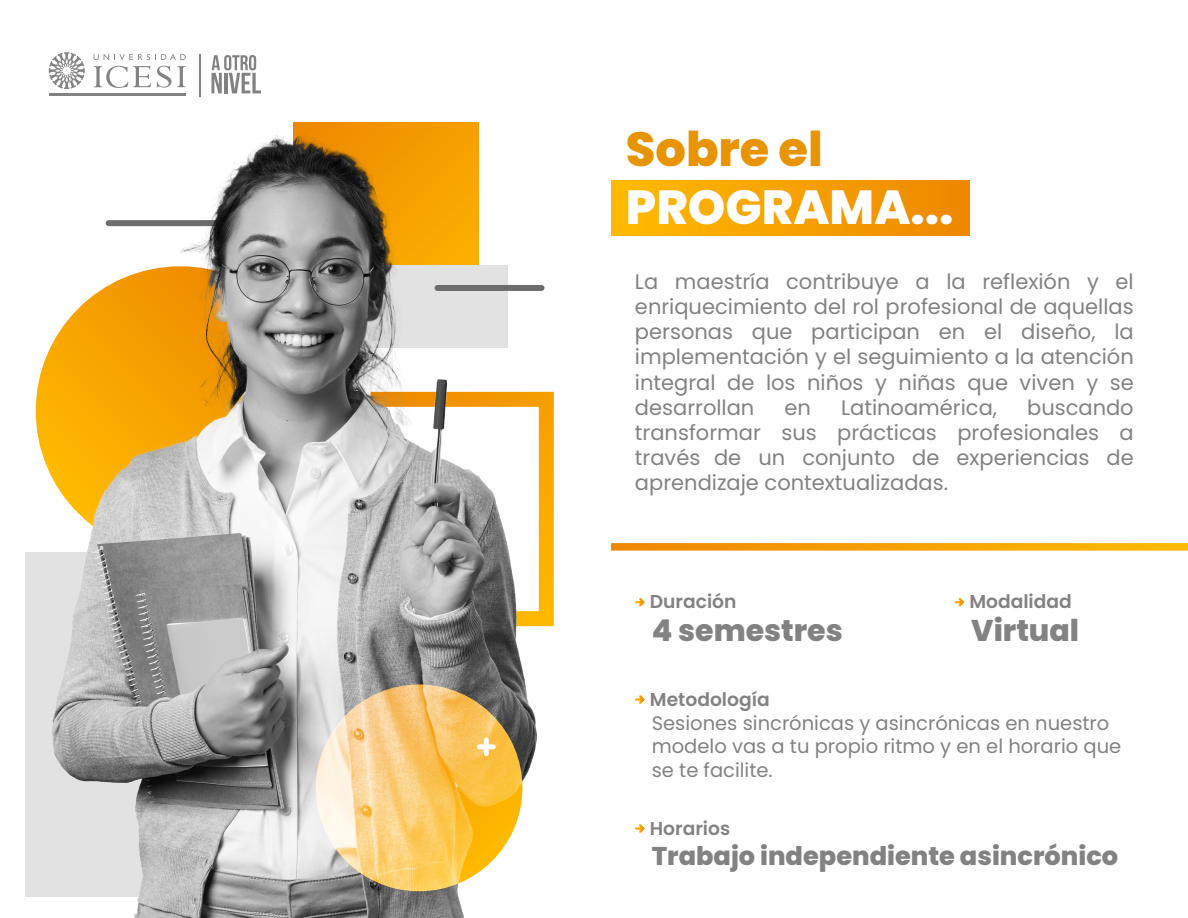
<style>
.page{position:relative;width:1188px;height:918px;background:#fff}
.page>*{position:absolute;margin:0;border:0;box-sizing:border-box;transform-origin:0 0}
.t1{font:800 47.85px "Poppins";color:#fff}
.t2{font:800 47.85px "Poppins";color:#e89400}
.t3{font:800 30px "Poppins";color:#828282}
.t4{font:800 25.65px "Poppins";color:#828282}
.t5{font:21px/25.2px "Poppins";color:#828282;text-align:justify}
.t6{font:19.5px/23.4px "Poppins";color:#828282}
.t7{font:600 18.6px "Poppins";color:#828282}
</style>
<div class="page">
<div style="left:611px;top:180px;width:358px;height:55px;background:linear-gradient(to right,#fb0,#ed8800)"></div>
<svg style="left:635px;top:598px;width:10px;height:9px"></svg>
<svg style="left:635px;top:824px;width:10px;height:9px"></svg>
<svg style="left:955px;top:598px;width:10px;height:8px"></svg>
<svg style="left:635px;top:695px;width:10px;height:9px"></svg>
<div style="left:25px;top:552px;width:154px;height:345px;background:#e2e2e2"></div>
<img style="left:43px;top:126px;width:505px;height:792px">
<svg style="left:316px;top:685px;width:206px;height:206px;background:#fbcc6f"></svg>
<div style="left:477px;top:744px;width:19px;height:5px;background:#fff;border-radius:2px"></div>
<div style="left:484px;top:737px;width:5px;height:19px;background:#fff;border-radius:2px"></div>
<svg style="left:49px;top:52px;width:36px;height:37px"></svg>
<hr style="left:49px;top:94px;width:137px;height:2px;background:#828282">
<svg style="left:157px;top:66px;width:14px;height:22px"></svg>
<svg style="left:94px;top:66px;width:57px;height:22px"></svg>
<svg style="left:177px;top:66px;width:9px;height:21px"></svg>
<svg style="left:94px;top:54px;width:92px;height:6px"></svg>
<svg style="left:211px;top:55px;width:50px;height:38px"></svg>
<hr style="left:199px;top:54px;width:1px;height:42px;background:#828282">
<svg style="left:611px;top:543px;width:577px;height:8px;background:#f6a610"></svg>
<h1 class="t2" style="left:626px;top:121px;width:198px">Sobre el</h1>
<h1 class="t1" style="left:626px;top:180px;width:329px">PROGRAMA...</h1>
<p class="t5" style="left:635px;top:269px;width:500px">La maestría contribuye a la reflexión y el enriquecimiento del rol profesional de aquellas personas que participan en el diseño, la implementación y el seguimiento a la atención integral de los niños y niñas que viven y se desarrollan</p>
<p class="t5" style="left:785px;top:395px;width:28px">en</p>
<p class="t5" style="left:841px;top:395px;width:157px">Latinoamérica,</p>
<p class="t5" style="left:635px;top:395px;width:500px;text-indent:392px">buscando transformar sus prácticas profesionales a través de un conjunto de experiencias de aprendizaje contextualizadas.</p>
<p class="t7" style="left:650px;top:591px;width:88px">Duración</p>
<h2 class="t3" style="left:652px;top:613px;width:193px">4 semestres</h2>
<p class="t7" style="left:969px;top:591px;width:104px">Modalidad</p>
<h2 class="t3" style="left:971px;top:613px;width:109px">Virtual</h2>
<p class="t7" style="left:650px;top:688px;width:121px">Metodología</p>
<p class="t6" style="left:652px;top:711px;width:471px">Sesiones sincrónicas y asincrónicas en nuestro modelo vas a tu propio ritmo y en el horario que se te facilite.</p>
<p class="t7" style="left:650px;top:817px;width:82px">Horarios</p>
<p class="t4" style="left:652px;top:841px;width:468px">Trabajo independiente asincrónico</p>
</div>
